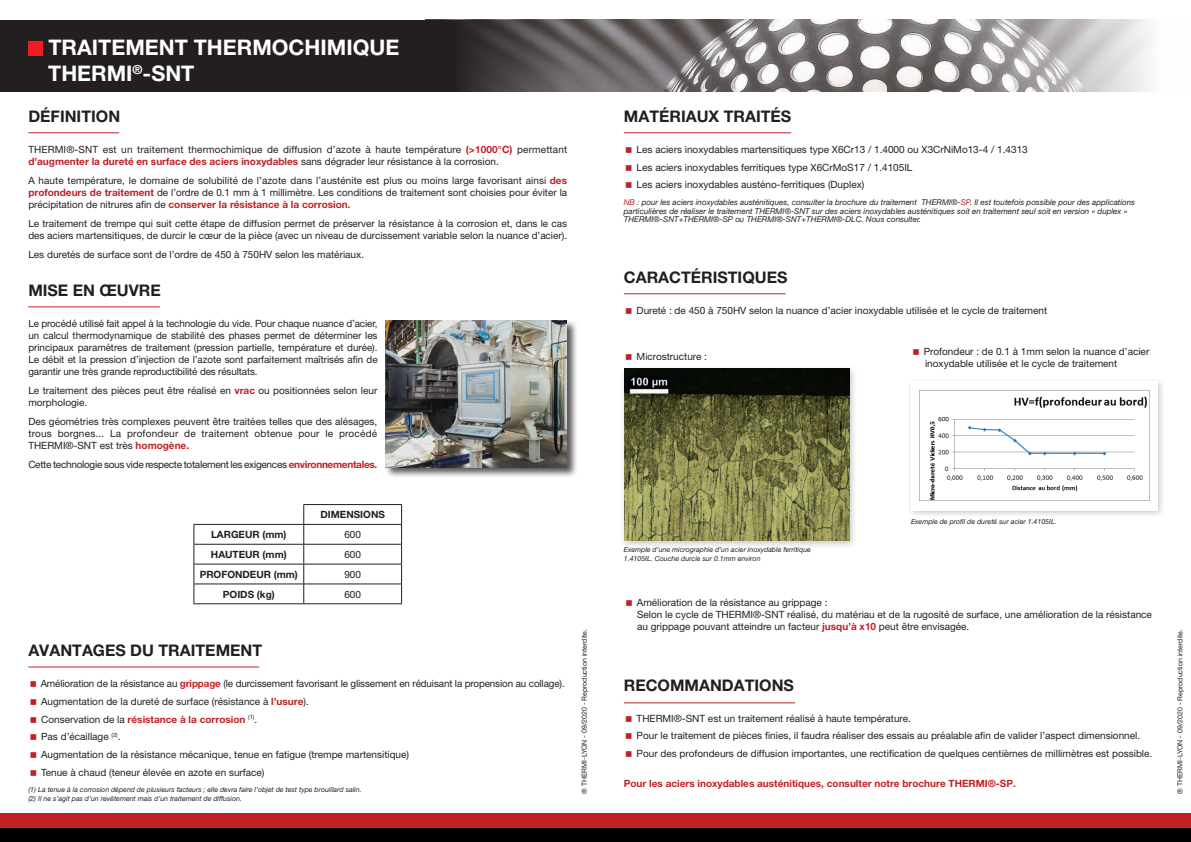
<style>
.page{position:relative;width:1191px;height:842px;background:#fff}
.page>*{position:absolute;margin:0;border:0;box-sizing:border-box;transform-origin:0 0}
.t1{font:700 21.5px/25.8px "Helvetica Neue";color:#fff}
.t2{font:700 16px "Helvetica Neue";color:#231f20}
.t3{font:10px/12px "Helvetica Neue";color:#231f20}
.t4{font:10px "Helvetica Neue";letter-spacing:-.03em;color:#231f20}
.t5{font:700 10px "Helvetica Neue";color:#c12025}
.t6{font:700 10px "Helvetica Neue";color:#231f20}
.t7{font:italic 8px/8.5px "Helvetica Neue";color:#231f20}
.t8{font:italic 7px/8.5px "Helvetica Neue";color:#231f20}
.t9{font:7px "Helvetica Neue";color:#231f20}
.s1{font-weight:700;color:#c12025}
.s2{color:#c12025}
</style>
<div class="page">
<div style="left:0;top:828px;width:609px;height:14px;background:#000"></div>
<div style="left:581px;top:828px;width:610px;height:14px;background:#000"></div>
<div style="left:0;top:814px;width:609px;height:14px;background:#c12025"></div>
<div style="left:581px;top:814px;width:610px;height:14px;background:#c12025"></div>
<img style="left:595px;top:20px;width:556px;height:72px">
<hr style="left:303px;top:504px;width:99px;height:1px;background:#231f20">
<hr style="left:194px;top:524px;width:110px;height:1px;background:#231f20">
<hr style="left:304px;top:524px;width:98px;height:1px;background:#231f20">
<hr style="left:194px;top:544px;width:110px;height:1px;background:#231f20">
<hr style="left:304px;top:544px;width:98px;height:1px;background:#231f20">
<hr style="left:194px;top:564px;width:110px;height:1px;background:#231f20">
<hr style="left:304px;top:564px;width:98px;height:1px;background:#231f20">
<hr style="left:194px;top:584px;width:110px;height:1px;background:#231f20">
<svg style="left:194px;top:525px;width:1px;height:78px"></svg>
<hr style="left:304px;top:584px;width:98px;height:1px;background:#231f20">
<svg style="left:303px;top:505px;width:1px;height:98px"></svg>
<svg style="left:401px;top:505px;width:1px;height:98px"></svg>
<hr style="left:194px;top:603px;width:110px;height:1px;background:#231f20">
<hr style="left:304px;top:603px;width:98px;height:1px;background:#231f20">
<div style="left:619px;top:364px;width:239px;height:185px;background:#231f20;opacity:.25"></div>
<img style="left:624px;top:369px;width:225px;height:171px">
<div style="left:385px;top:320px;width:193px;height:158px;background:#231f20;opacity:.75"></div>
<img style="left:386px;top:321px;width:181px;height:146px">
<div style="left:907px;top:377px;width:258px;height:142px;background:#231f20;opacity:.25"></div>
<div style="left:911px;top:381px;width:246px;height:129px;background:#fff"></div>
<img style="left:919px;top:391px;width:230px;height:110px">
<svg style="left:0;top:20px;width:595px;height:72px;background:#2d2829"></svg>
<div style="left:28px;top:41px;width:15px;height:14px;background:#ee1d23"></div>
<hr style="left:28px;top:132px;width:91px;height:1px;background:#c12025">
<hr style="left:624px;top:132px;width:167px;height:1px;background:#c12025">
<hr style="left:624px;top:293px;width:161px;height:1px;background:#c12025">
<hr style="left:624px;top:702px;width:171px;height:1px;background:#c12025">
<hr style="left:28px;top:306px;width:132px;height:1px;background:#c12025">
<hr style="left:28px;top:666px;width:231px;height:1px;background:#c12025">
<h1 class="t1" style="left:48px;top:34px;width:352px">TRAITEMENT THERMOCHIMIQUE<br>THERMI<sup>®</sup>-SNT</h1>
<h2 class="t2" style="left:28px;top:106px;width:93px">DÉFINITION</h2>
<p class="t3" style="left:28px;top:143px;width:540px">THERMI®-SNT est un traitement thermochimique de diffusion d’azote à haute température <span class="s1">(&gt;1000°C)</span> permettant <span class="s1">d’augmenter la dureté en surface des aciers inoxydables</span> sans dégrader leur résistance à la corrosion.</p>
<p class="t3" style="left:28px;top:174px;width:540px;text-align:justify">A haute température, le domaine de solubilité de l’azote dans l’austénite est plus ou moins large favorisant ainsi <span class="s1">des profondeurs de traitement</span> de l’ordre de 0.1 mm à 1 millimètre. Les conditions de traitement sont choisies pour éviter la précipitation de nitrures afin de <span class="s1">conserver la résistance à la corrosion.</span></p>
<p class="t3" style="left:28px;top:217px;width:540px">Le traitement de trempe qui suit cette étape de diffusion permet de préserver la résistance à la corrosion et, dans le cas des aciers martensitiques, de durcir le cœur de la pièce (avec un niveau de durcissement variable selon la nuance d’acier).</p>
<p class="t3" style="left:28px;top:248px;width:337px">Les duretés de surface sont de l’ordre de 450 à 750HV selon les matériaux.</p>
<h2 class="t2" style="left:28px;top:280px;width:134px">MISE EN ŒUVRE</h2>
<p class="t3" style="left:28px;top:317px;width:351px;text-align:justify">Le procédé utilisé fait appel à la technologie du vide. Pour chaque nuance d’acier, un calcul thermodynamique de stabilité des phases permet de déterminer les principaux paramètres de traitement (pression partielle, température et durée).<br>Le débit et la pression d’injection de l’azote sont parfaitement maîtrisés afin de garantir une très grande reproductibilité des résultats.</p>
<p class="t3" style="left:28px;top:384px;width:350px">Le traitement des pièces peut être réalisé en <span class="s1">vrac</span> ou positionnées selon leur morphologie.</p>
<p class="t3" style="left:28px;top:415px;width:350px;text-align:justify">Des géométries très complexes peuvent être traitées telles que des alésages, trous borgnes... La profondeur de traitement obtenue pour le procédé THERMI®-SNT est très <span class="s1">homogène.</span></p>
<p class="t4" style="left:28px;top:459px;width:350px">Cette technologie sous vide respecte totalement les exigences <span class="s1">environnementales.</span></p>
<p class="t6" style="left:320px;top:509px;width:66px">DIMENSIONS</p>
<p class="t6" style="left:211px;top:528px;width:77px">LARGEUR (mm)</p>
<p class="t3" style="left:344px;top:529px;width:18px">600</p>
<p class="t6" style="left:211px;top:548px;width:77px">HAUTEUR (mm)</p>
<p class="t3" style="left:344px;top:548px;width:18px">600</p>
<p class="t6" style="left:200px;top:568px;width:100px">PROFONDEUR (mm)</p>
<p class="t3" style="left:344px;top:568px;width:18px">900</p>
<p class="t6" style="left:223px;top:588px;width:53px">POIDS (kg)</p>
<p class="t3" style="left:344px;top:588px;width:18px">600</p>
<h2 class="t2" style="left:28px;top:640px;width:235px">AVANTAGES DU TRAITEMENT</h2>
<p class="t3" style="left:41px;top:675px;width:525px;line-height:17.7px">Amélioration de la résistance au <span class="s1">grippage</span> (le durcissement favorisant le glissement en réduisant la propension au collage).<br>Augmentation de la dureté de surface (résistance à <span class="s1">l’usure</span>).<br>Conservation de la <span class="s1">résistance à la corrosion</span> <sup>(1)</sup>.<br>Pas d’écaillage <sup>(2)</sup>.<br>Augmentation de la résistance mécanique, tenue en fatigue (trempe martensitique)<br>Tenue à chaud (teneur élevée en azote en surface)</p>
<p class="t8" style="left:28px;top:785px;width:335px">(1) La tenue à la corrosion dépend de plusieurs facteurs ; elle devra faire l’objet de test type brouillard salin. (2) Il ne s’agit pas d’un revêtement mais d’un traitement de diffusion.</p>
<p class="t9" style="left:580px;top:794px;width:166px;rotate:-90deg">® THERMI-LYON - 09/2020 - Reproduction interdite.</p>
<h2 class="t2" style="left:624px;top:106px;width:169px">MATÉRIAUX TRAITÉS</h2>
<p class="t3" style="left:636px;top:140px;width:393px;line-height:17.7px">Les aciers inoxydables martensitiques type X6Cr13 / 1.4000 ou X3CrNiMo13-4 / 1.4313<br>Les aciers inoxydables ferritiques type X6CrMoS17 / 1.4105IL<br>Les aciers inoxydables austéno-ferritiques (Duplex)</p>
<p class="t7" style="left:624px;top:198px;width:513px"><span class="s2">NB :</span> pour les aciers inoxydables austénitiques, consulter la brochure du traitement THERMI®-<span class="s2">SP</span>. Il est toutefois possible pour des applications particulières de réaliser le traitement THERMI®-SNT sur des aciers inoxydables austénitiques soit en traitement seul soit en version « duplex »<br>THERMI®-SNT+THERMI®-SP ou THERMI®-SNT+THERMI®-DLC. Nous consulter.</p>
<h2 class="t2" style="left:624px;top:267px;width:165px">CARACTÉRISTIQUES</h2>
<p class="t3" style="left:636px;top:304px;width:412px">Dureté : de 450 à 750HV selon la nuance d’acier inoxydable utilisée et le cycle de traitement</p>
<p class="t3" style="left:636px;top:350px;width:72px">Microstructure :</p>
<p class="t3" style="left:923px;top:346px;width:227px">Profondeur : de 0.1 à 1mm selon la nuance d’acier inoxydable utilisée et le cycle de traitement</p>
<p class="t8" style="left:624px;top:545px;width:189px">Exemple d’une micrographie d’un acier inoxydable ferritique<br>1.4105IL. Couche durcie sur 0.1mm environ</p>
<p class="t8" style="left:911px;top:517px;width:147px">Exemple de profil de dureté sur acier 1.4105IL.</p>
<p class="t3" style="left:637px;top:596px;width:516px">Amélioration de la résistance au grippage :<br>Selon le cycle de THERMI®-SNT réalisé, du matériau et de la rugosité de surface, une amélioration de la résistance au grippage pouvant atteindre un facteur <span class="s1">jusqu’à x10</span> peut être envisagée.</p>
<h2 class="t2" style="left:624px;top:675px;width:172px">RECOMMANDATIONS</h2>
<p class="t3" style="left:636px;top:709px;width:517px;line-height:17.7px">THERMI®-SNT est un traitement réalisé à haute température.<br>Pour le traitement de pièces finies, il faudra réaliser des essais au préalable afin de valider l’aspect dimensionnel.<br>Pour des profondeurs de diffusion importantes, une rectification de quelques centièmes de millimètres est possible.</p>
<p class="t5" style="left:624px;top:777px;width:393px">Pour les aciers inoxydables austénitiques, consulter notre brochure THERMI®-SP.</p>
<p class="t9" style="left:1175px;top:794px;width:166px;rotate:-90deg">® THERMI-LYON - 09/2020 - Reproduction interdite.</p>
</div>
